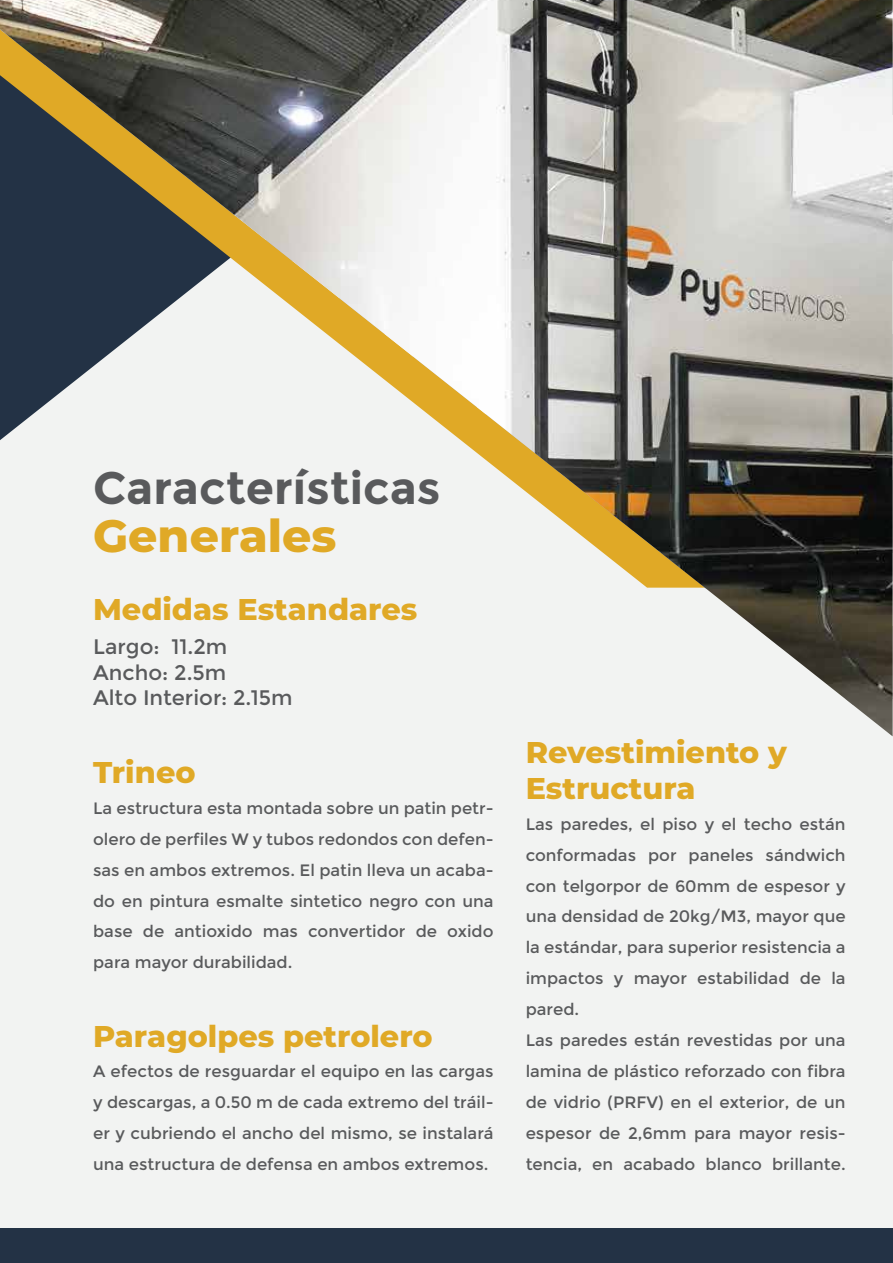
<style>
.page{position:relative;width:893px;height:1263px;background:#fff}
.page>*{position:absolute;margin:0;border:0;box-sizing:border-box;transform-origin:0 0}
.t1{font:700 45.3px "Montserrat";color:#595a5c}
.t2{font:800 45.3px "Montserrat";color:#e0a926}
.t3{font:800 30px/36px "Montserrat";color:#e0a926}
.t4{font:21px/25.2px "Montserrat";color:#595a5c}
.t5{font:16.5px/30.9px "Montserrat";color:#595a5c;text-align:justify}
</style>
<div class="page">
<div style="left:0;top:736px;width:893px;height:492px;background:#f2f3f2"></div>
<img style="left:0;top:0;width:893px;height:736px">
<div style="left:0;top:1228px;width:893px;height:35px;background:#233245"></div>
<h1 class="t1" style="left:93px;top:461px;width:349px">Características</h1>
<h1 class="t2" style="left:93px;top:502px;width:245px">Generales</h1>
<h2 class="t3" style="left:93px;top:589px;width:326px">Medidas Estandares</h2>
<p class="t4" style="left:93px;top:634px;width:201px">Largo: 11.2m<br>Ancho: 2.5m<br>Alto Interior: 2.15m</p>
<h2 class="t3" style="left:93px;top:753px;width:104px">Trineo</h2>
<p class="t5" style="left:93px;top:793px;width:402px">La estructura esta montada sobre un patin petr&shy;olero de perfiles W y tubos redondos con defen&shy;sas en ambos extremos. El patin lleva un acaba&shy;do en pintura esmalte sintetico negro con una base de antioxido mas convertidor de oxido para mayor durabilidad.</p>
<h2 class="t3" style="left:93px;top:1016px;width:341px">Paragolpes petrolero</h2>
<p class="t5" style="left:93px;top:1056px;width:402px">A efectos de resguardar el equipo en las cargas y descargas, a 0.50 m de cada extremo del tráil&shy;er y cubriendo el ancho del mismo, se instalará una estructura de defensa en ambos extremos.</p>
<h2 class="t3" style="left:526px;top:732px;width:263px">Revestimiento y<br>Estructura</h2>
<p class="t5" style="left:526px;top:809px;width:322px;text-align:left">Las paredes, el piso y el techo están conformadas por paneles sándwich con telgorpor de 60mm de espesor y una densidad de 20kg/M3, mayor que la estándar, para superior resistencia a impactos y mayor estabilidad de la pared.<br>Las paredes están revestidas por una lamina de plástico reforzado con fibra de vidrio (PRFV) en el exterior, de un espesor de 2,6mm para mayor resis&shy;tencia, en acabado blanco brillante.</p>
</div>
